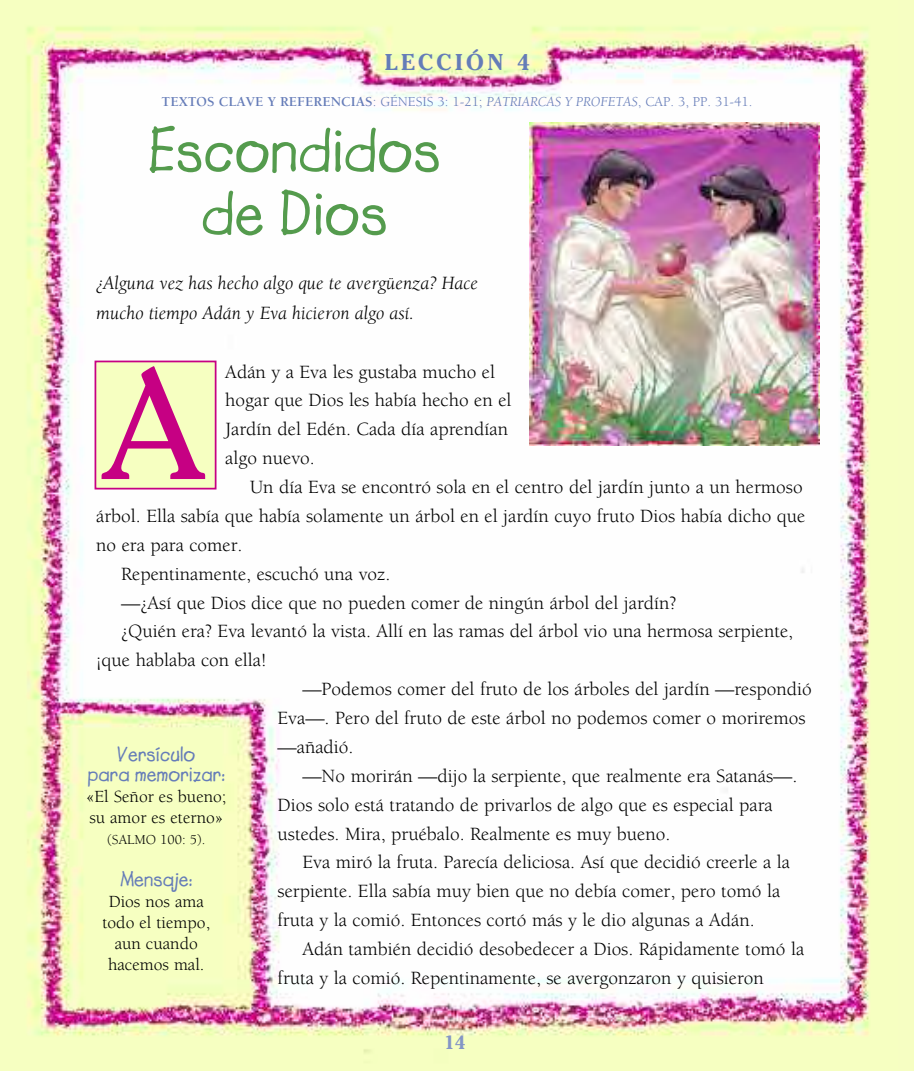
<style>
.page{position:relative;width:914px;height:1071px;background:#fff}
.page>*{position:absolute;margin:0;border:0;box-sizing:border-box;transform-origin:0 0}
.t1{font:155.4px "Cheltenham";color:#c60083}
.t2{font:700 63px/63px "Lemonade";color:#549b4d;text-align:center}
.t3{font:700 22.75px "Cheltenham";letter-spacing:.15em;color:#657cb8}
.t4{font:700 21px/19.2px "Lemonade";color:#657cb8;text-align:center}
.t5{font:19.25px/28.9px "Berkeley";color:#000}
.t6{font:italic 19.25px/29.8px "Berkeley";color:#000}
.t7{font:700 19.25px "Cheltenham";color:#8496c6}
.t8{font:17.5px/21px "Berkeley";color:#000}
.t9{font:14px "Berkeley";color:#657cb8}
.t10{font:14px "Berkeley";color:#000}
.s1{font-weight:700}
.s2{font-style:italic}
</style>
<div class="page">
<img style="left:0;top:0;width:898px;height:1071px">
<div style="left:96px;top:362px;width:119px;height:126px;background:#f6ffc1"></div>
<div style="left:94px;top:361px;width:122px;height:129px;border:2px solid #c60083"></div>
<img style="left:529px;top:122px;width:290px;height:323px">
<p class="t3" style="left:385px;top:55px;width:146px">LECCIÓN 4</p>
<p class="t9" style="left:162px;top:96px;width:592px"><span class="s1">TEXTOS CLAVE Y REFERENCIAS</span>: GÉNESIS 3: 1-21; <span class="s2">PATRIARCAS Y PROFETAS</span>, CAP. 3, PP. 31-41.</p>
<h2 class="t2" style="left:148px;top:118px;width:294px">Escondidos de Dios</h2>
<p class="t6" style="left:96px;top:270px;width:383px">¿Alguna vez has hecho algo que te avergüenza? Hace mucho tiempo Adán y Eva hicieron algo así.</p>
<p class="t5" style="left:225px;top:359px;width:288px">Adán y a Eva les gustaba mucho el hogar que Dios les había hecho en el<br>Jardín del Edén. Cada día aprendían algo nuevo.</p>
<p class="t5" style="left:250px;top:474px;width:554px">Un día Eva se encontró sola en el centro del jardín junto a un hermoso</p>
<p class="t5" style="left:96px;top:503px;width:710px">árbol. Ella sabía que había solamente un árbol en el jardín cuyo fruto Dios había dicho que</p>
<p class="t5" style="left:96px;top:532px;width:148px">no era para comer.</p>
<p class="t5" style="left:121px;top:561px;width:271px">Repentinamente, escuchó una voz.</p>
<p class="t5" style="left:121px;top:590px;width:557px">—¿Así que Dios dice que no pueden comer de ningún árbol del jardín?</p>
<p class="t5" style="left:121px;top:619px;width:673px">¿Quién era? Eva levantó la vista. Allí en las ramas del árbol vio una hermosa serpiente,</p>
<p class="t5" style="left:96px;top:647px;width:172px">¡que hablaba con ella!</p>
<p class="t5" style="left:302px;top:676px;width:511px">—Podemos comer del fruto de los árboles del jardín —respondió</p>
<p class="t5" style="left:277px;top:705px;width:529px">Eva—. Pero del fruto de este árbol no podemos comer o moriremos</p>
<p class="t5" style="left:277px;top:734px;width:77px">—añadió.</p>
<p class="t5" style="left:302px;top:763px;width:496px">—No morirán —dijo la serpiente, que realmente era Satanás—.</p>
<p class="t5" style="left:277px;top:792px;width:496px">Dios solo está tratando de privarlos de algo que es especial para</p>
<p class="t5" style="left:277px;top:821px;width:394px">ustedes. Mira, pruébalo. Realmente es muy bueno.</p>
<p class="t5" style="left:302px;top:850px;width:489px">Eva miró la fruta. Parecía deliciosa. Así que decidió creerle a la</p>
<p class="t5" style="left:277px;top:878px;width:504px">serpiente. Ella sabía muy bien que no debía comer, pero tomó la</p>
<p class="t5" style="left:277px;top:907px;width:478px">fruta y la comió. Entonces cortó más y le dio algunas a Adán.</p>
<p class="t5" style="left:302px;top:936px;width:503px">Adán también decidió desobedecer a Dios. Rápidamente tomó la</p>
<p class="t5" style="left:278px;top:965px;width:487px">fruta y la comió. Repentinamente, se avergonzaron y quisieron</p>
<h1 class="t1" style="left:101px;top:335px;width:104px">A</h1>
<p class="t4" style="left:87px;top:744px;width:139px">Versículo<br>para memorizar:</p>
<p class="t8" style="left:86px;top:787px;width:142px">«El Señor es bueno; su amor es eterno»</p>
<p class="t10" style="left:107px;top:834px;width:99px">(SALMO 100: 5).</p>
<p class="t4" style="left:120px;top:869px;width:74px">Mensaje:</p>
<p class="t8" style="left:102px;top:892px;width:109px;text-align:center">Dios nos ama todo el tiempo, aun cuando hacemos mal.</p>
<p class="t7" style="left:444px;top:1035px;width:23px">14</p>
</div>
